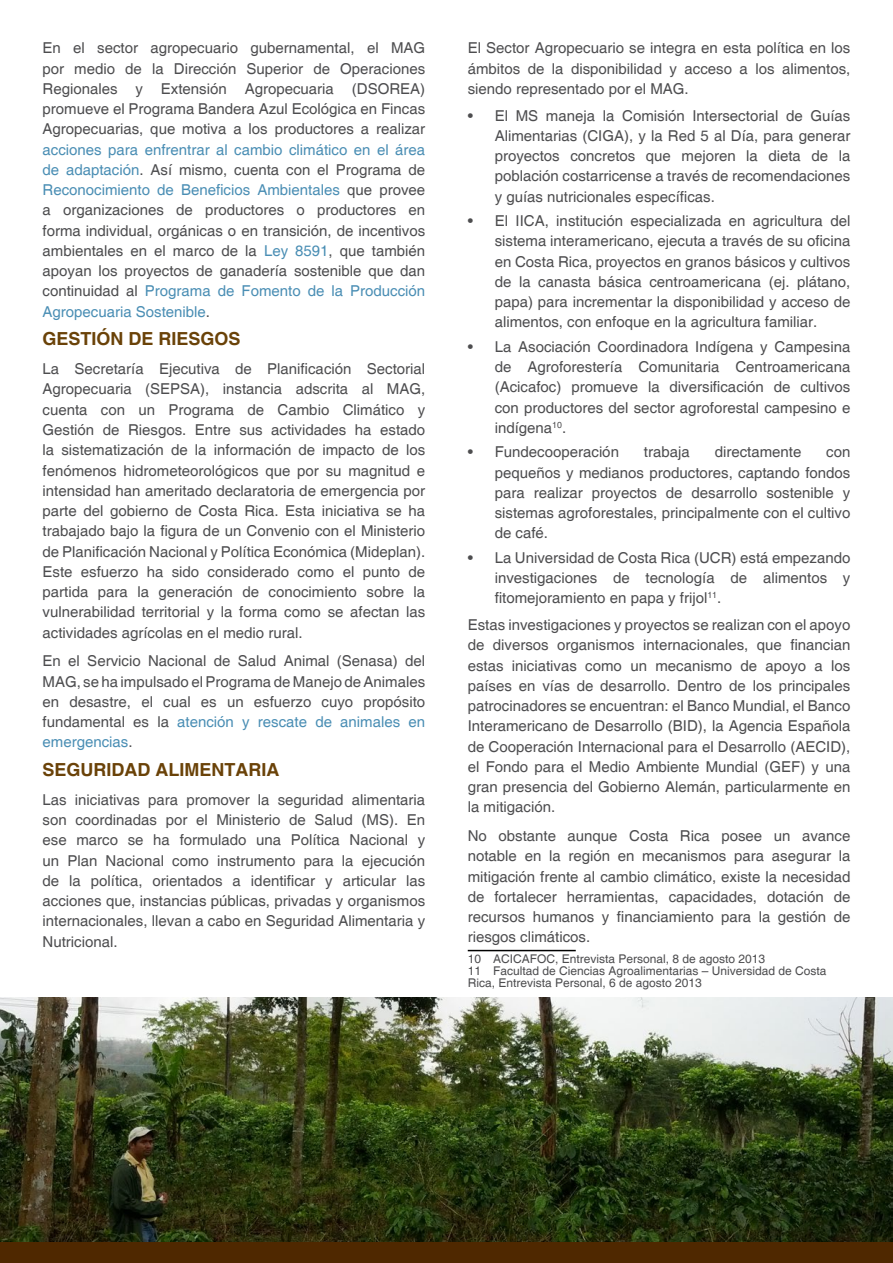
<style>
.page{position:relative;width:893px;height:1263px;background:#fff}
.page>*{position:absolute;margin:0;border:0;box-sizing:border-box;transform-origin:0 0}
.t1{font:700 18px "Helvetica";color:#6a4208}
.t2{font:15px/20.2px "Helvetica";color:#4d4d4f;text-align:justify}
.t3{font:12px/12px "Helvetica";color:#4d4d4f}
.s1{color:#4a8eb4}
</style>
<div class="page">
<hr style="left:468px;top:950px;width:108px;height:1px;background:#000">
<div style="left:0;top:1242px;width:893px;height:21px;background:#4f2800"></div>
<img style="left:0;top:997px;width:893px;height:245px">
<p class="t2" style="left:43px;top:39px;width:384px">En el sector agropecuario gubernamental, el MAG por medio de la Dirección Superior de Operaciones Regionales y Extensión Agropecuaria (DSOREA) promueve el Programa Bandera Azul Ecológica en Fincas Agropecuarias, que motiva a los productores a realizar</p>
<p class="t2" style="left:43px;top:140px;width:384px"><span class="s1">acciones para enfrentrar al cambio climático en el área de adaptación</span>. Así mismo, cuenta con el Programa de <span class="s1">Reconocimiento de Beneficios Ambientales</span> que provee a organizaciones de productores o productores en forma individual, orgánicas o en transición, de incentivos ambientales en el marco de la <span class="s1">Ley 8591</span>, que también apoyan los proyectos de ganadería sostenible que dan continuidad al <span class="s1">Programa de Fomento de la Producción Agropecuaria Sostenible</span>.</p>
<p class="t1" style="left:43px;top:328px;width:147px">GESTIÓN DE RIESG</p>
<p class="t1" style="left:215px;top:328px;width:26px">OS</p>
<p class="t2" style="left:43px;top:359px;width:384px">La Secretaría Ejecutiva de Planificación Sectorial Agropecuaria (SEPSA), instancia adscrita al MAG, cuenta con un Programa de Cambio Climático y Gestión de Riesgos. Entre sus actividades ha estado la sistematización de la información de impacto de los fenómenos hidrometeorológicos que por su magnitud e intensidad han ameritado declaratoria de emergencia por parte del gobierno de Costa Rica. Esta iniciativa se ha trabajado bajo la figura de un Convenio con el Ministerio de Planificación Nacional y Política Económica (Mideplan).<br>Este esfuerzo ha sido considerado como el punto de partida para la generación de conocimiento sobre la vulnerabilidad territorial y la forma como se afectan las actividades agrícolas en el medio rural.</p>
<p class="t2" style="left:43px;top:651px;width:384px">En el Servicio Nacional de Salud Animal (Senasa) del MAG, se ha impulsado el Programa de Manejo de Animales en desastre, el cual es un esfuerzo cuyo propósito fundamental es la <span class="s1">atención y rescate de animales en emergencias</span>.</p>
<p class="t1" style="left:43px;top:759px;width:26px">SEGUR</p>
<p class="t1" style="left:107px;top:759px;width:92px">IDAD ALIMEN</p>
<p class="t1" style="left:225px;top:759px;width:54px">TARIA</p>
<p class="t2" style="left:43px;top:790px;width:384px">Las iniciativas para promover la seguridad alimentaria son coordinadas por el Ministerio de Salud (MS). En ese marco se ha formulado una Política Nacional y un Plan Nacional como instrumento para la ejecución de la política, orientados a identificar y articular las acciones que, instancias públicas, privadas y organismos internacionales, llevan a cabo en Seguridad Alimentaria y Nutricional.</p>
<p class="t2" style="left:468px;top:39px;width:384px">El Sector Agropecuario se integra en esta política en los ámbitos de la disponibilidad y acceso a los alimentos, siendo representado por el MAG.</p>
<p class="t2" style="left:495px;top:106px;width:357px;text-indent:-27px">• El MS maneja la Comisión Intersectorial de Guías Alimentarias (CIGA), y la Red 5 al Día, para generar proyectos concretos que mejoren la dieta de la población costarricense a través de recomendaciones y guías nutricionales específicas.</p>
<p class="t2" style="left:495px;top:211px;width:357px;text-indent:-27px">• El IICA, institución especializada en agricultura del sistema interamericano, ejecuta a través de su oficina en Costa Rica, proyectos en granos básicos y cultivos de la canasta básica centroamericana (ej. plátano, papa) para incrementar la disponibilidad y acceso de alimentos, con enfoque en la agricultura familiar.</p>
<p class="t2" style="left:495px;top:337px;width:357px;text-indent:-27px">• La Asociación Coordinadora Indígena y Campesina de Agroforestería Comunitaria Centroamericana (Acicafoc) promueve la diversificación de cultivos con productores del sector agroforestal campesino e indígena<sup>10</sup>.</p>
<p class="t2" style="left:468px;top:442px;width:153px">• Fundecooperación</p>
<p class="t2" style="left:644px;top:442px;width:47px">trabaja</p>
<p class="t2" style="left:715px;top:442px;width:88px">directamente</p>
<p class="t2" style="left:495px;top:442px;width:357px;text-indent:331px">con pequeños y medianos productores, captando fondos para realizar proyectos de desarrollo sostenible y sistemas agroforestales, principalmente con el cultivo de café.</p>
<p class="t2" style="left:495px;top:548px;width:357px;text-indent:-27px">• La Universidad de Costa Rica (UCR) está empezando investigaciones de tecnología de alimentos y fitomejoramiento en papa y frijol<sup>11</sup>.</p>
<p class="t2" style="left:468px;top:615px;width:384px">Estas investigaciones y proyectos se realizan con el apoyo de diversos organismos internacionales, que financian estas iniciativas como un mecanismo de apoyo a los países en vías de desarrollo. Dentro de los principales patrocinadores se encuentran: el Banco Mundial, el Banco Interamericano de Desarrollo (BID), la Agencia Española de Cooperación Internacional para el Desarrollo (AECID), el Fondo para el Medio Ambiente Mundial (GEF) y una gran presencia del Gobierno Alemán, particularmente en la mitigación.</p>
<p class="t2" style="left:468px;top:826px;width:384px">No obstante aunque Costa Rica posee un avance notable en la región en mecanismos para asegurar la mitigación frente al cambio climático, existe la necesidad de fortalecer herramientas, capacidades, dotación de recursos humanos y financiamiento para la gestión de riesgos climáticos.</p>
<p class="t3" style="left:468px;top:953px;width:360px">10 ACICAFOC, Entrevista Personal, 8 de agosto 2013<br>11 Facultad de Ciencias Agroalimentarias – Universidad de Costa<br>Rica, Entrevista Personal, 6 de agosto 2013</p>
</div>
